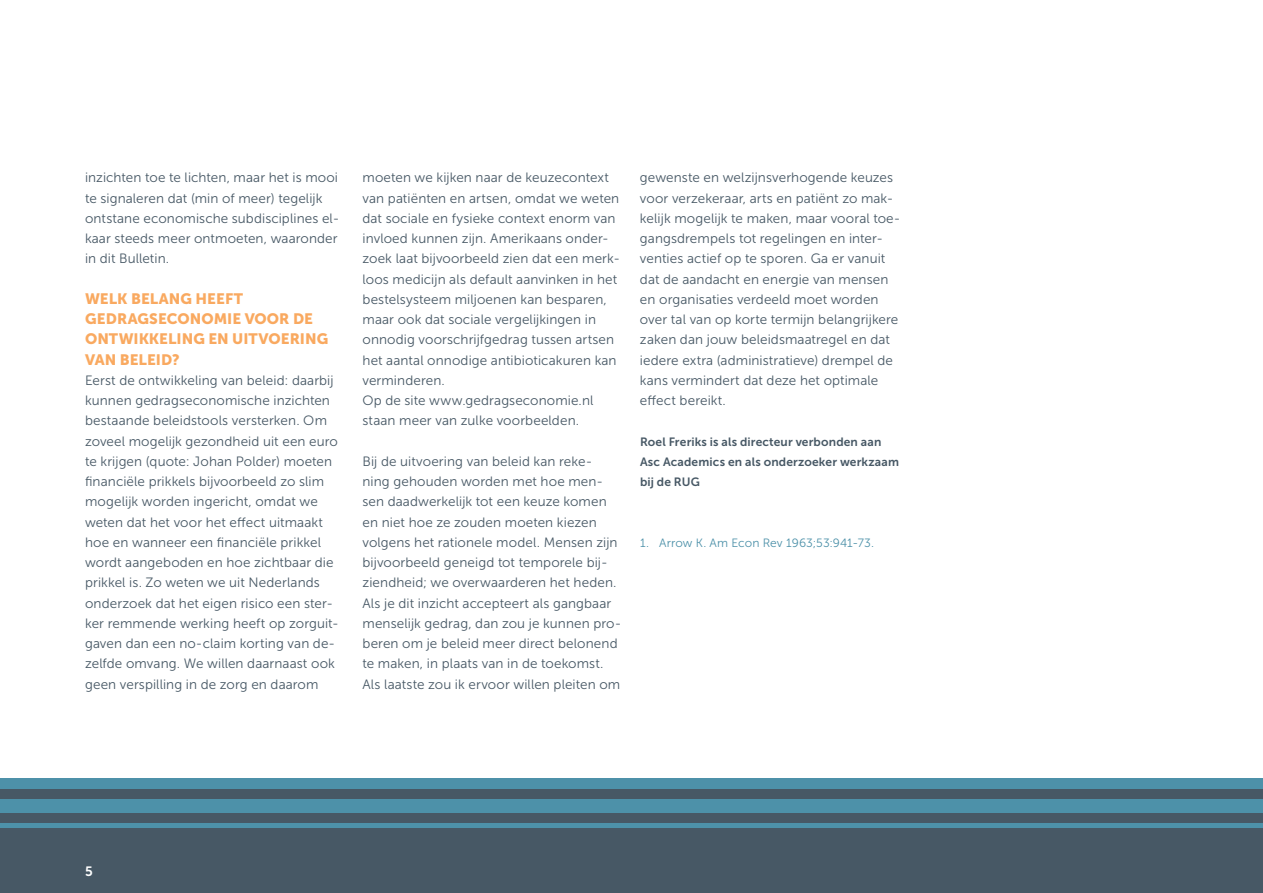
<style>
.page{position:relative;width:1263px;height:893px;background:#fff}
.page>*{position:absolute;margin:0;border:0;box-sizing:border-box;transform-origin:0 0}
.t1{font:15px/20.2px "Museo Sans 900";letter-spacing:.005em;color:#f9a960}
.t2{font:13.5px/20.2px "Museo Sans 300";letter-spacing:.01em;color:#475865}
.t3{font:13.5px "Museo Sans 700";color:#fff}
.t4{font:12px/20.2px "Museo Sans 700";letter-spacing:.015em;color:#475865}
.t5{font:12px "Museo Sans 300";letter-spacing:.01em;color:#4d91a9}
</style>
<div class="page">
<div style="left:0;top:778px;width:1263px;height:115px;background:#475865"></div>
<div style="left:0;top:778px;width:1263px;height:11px;background:#4d91a9"></div>
<div style="left:0;top:799px;width:1263px;height:14px;background:#4d91a9"></div>
<hr style="left:0;top:823px;width:1263px;height:4px;background:#4d91a9">
<p class="t2" style="left:85px;top:168px;width:256px">inzichten toe te lichten, maar het is mooi te signaleren dat (min of meer) tegelijk ontstane economische subdisciplines el&shy;kaar steeds meer ontmoeten, waaronder in dit Bulletin.</p>
<p class="t1" style="left:85px;top:288px;width:245px">WELK BELANG HEEFT<br>GEDRAGSECONOMIE VOOR DE<br>ONTWIKKELING EN UITVOERING<br>VAN BELEID?</p>
<p class="t2" style="left:85px;top:370px;width:255px">Eerst de ontwikkeling van beleid: daarbij kunnen gedragseconomische inzichten bestaande beleidstools versterken. Om zoveel mogelijk gezondheid uit een euro te krijgen (quote: Johan Polder) moeten financiële prikkels bijvoorbeeld zo slim mogelijk worden ingericht, omdat we weten dat het voor het effect uitmaakt hoe en wanneer een financiële prikkel wordt aangeboden en hoe zichtbaar die prikkel is. Zo weten we uit N ederlands onderzoek dat het eigen risico een ster&shy;ker remmende werking heeft op zorguit&shy;gaven dan een no-claim korting van de&shy;zelfde omvang. We willen daarnaast ook geen verspilling in de zorg en daarom</p>
<p class="t2" style="left:362px;top:168px;width:259px">moeten we kijken naar de keuzecontext van patiënten en artsen, omdat we weten dat sociale en fysieke context enorm van invloed kunnen zijn. Amerikaans onder&shy;zoek laat bijvoorbeeld zien dat een merk&shy;loos medicijn als default aanvinken in het bestelsysteem miljoenen kan besparen, maar ook dat sociale vergelijkingen in onnodig voorschrijfgedrag tussen artsen het aantal onnodige antibioticakuren kan verminderen.<br>Op de site www.gedragseconomie.nl staan meer van zulke voorbeelden.</p>
<p class="t2" style="left:362px;top:451px;width:260px">Bij de uitvoering van beleid kan reke&shy;ning gehouden worden met hoe men&shy;sen daadwerkelijk tot een keuze komen en niet hoe ze zouden moeten kiezen volgens het rationele model. Mensen zijn bijvoorbeeld geneigd tot temporele bij&shy;ziendheid; we overwaarderen het heden.<br>Als je dit inzicht accepteert als gangbaar menselijk gedrag, dan zou je kunnen pro&shy;beren om je beleid meer direct belonend te maken, in plaats van in de toekomst.<br>Als laatste zou ik ervoor willen pleiten om</p>
<p class="t2" style="left:640px;top:168px;width:262px">gewenste en welzijnsverhogende keuzes voor verzekeraar, arts en patiënt zo mak&shy;kelijk mogelijk te maken, maar vooral toe&shy;gangsdrempels tot regelingen en inter&shy;venties actief op te sporen. Ga er vanuit dat de aandacht en energie van mensen en organisaties verdeeld moet worden over tal van op korte termijn belangrijkere zaken dan jouw beleidsmaatregel en dat iedere extra (administratieve) drempel de kans vermindert dat deze het optimale effect bereikt.</p>
<p class="t4" style="left:640px;top:431px;width:260px">Roel Freriks is als directeur verbonden aan<br>Asc Academics en als onderzoeker werkzaam bij de RUG</p>
<p class="t5" style="left:640px;top:536px;width:236px">1. Arrow K . Am Econ Rev 1963;53:941-73.</p>
<p class="t3" style="left:85px;top:864px;width:9px">5</p>
</div>
